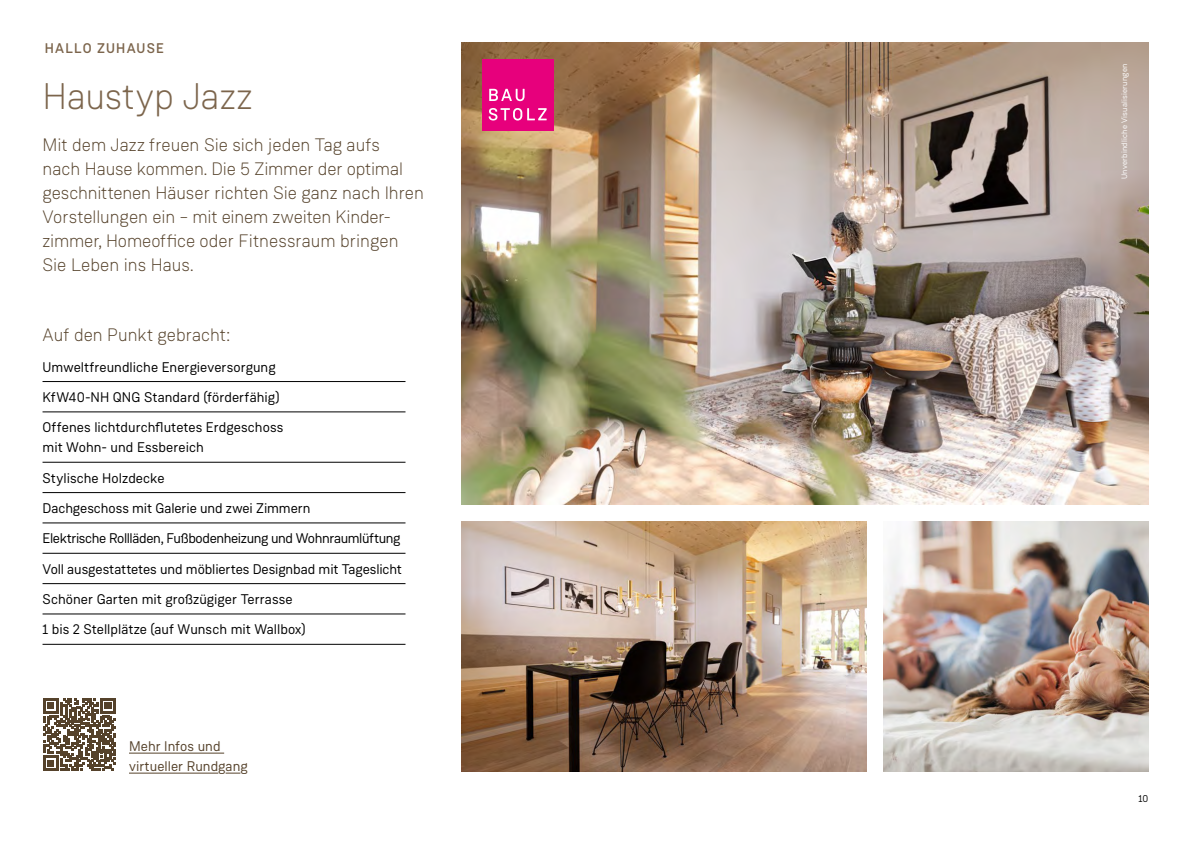
<style>
.page{position:relative;width:1191px;height:842px;background:#fff}
.page>*{position:absolute;margin:0;border:0;box-sizing:border-box;transform-origin:0 0}
.t1{font:300 37px "Weissenhof Grotesk";color:#7c654c}
.t2{font:300 18px/24px "Weissenhof Grotesk";color:#55422b}
.t3{font:14px/30.3px "Weissenhof Grotesk";color:#000}
.t4{font:14px/20px "Weissenhof Grotesk";color:#55422b}
.t5{font:500 14px "Weissenhof Grotesk";letter-spacing:.085em;color:#7c654c}
.t6{font:10px "Weissenhof Grotesk";color:#000}
.t7{font:8px "Weissenhof Grotesk";letter-spacing:.02em;color:#fff}
</style>
<div class="page">
<img style="left:461px;top:522px;width:405px;height:249px">
<img style="left:883px;top:522px;width:265px;height:249px">
<img style="left:461px;top:43px;width:687px;height:461px">
<hr style="left:129px;top:753px;width:95px;height:1px;background:#55422b">
<hr style="left:129px;top:773px;width:89px;height:1px;background:#55422b">
<svg style="left:226px;top:773px;width:14px;height:1px"></svg>
<div style="left:482px;top:59px;width:72px;height:72px;background:#e7007c"></div>
<svg style="left:489px;top:89px;width:57px;height:32px"></svg>
<svg style="left:43px;top:698px;width:73px;height:73px"></svg>
<hr style="left:43px;top:462px;width:362px;height:1px;background:#000">
<hr style="left:43px;top:492px;width:362px;height:1px;background:#000">
<hr style="left:43px;top:522px;width:362px;height:1px;background:#000">
<hr style="left:43px;top:553px;width:362px;height:1px;background:#000">
<hr style="left:43px;top:583px;width:362px;height:1px;background:#000">
<hr style="left:43px;top:614px;width:362px;height:1px;background:#000">
<hr style="left:43px;top:644px;width:362px;height:1px;background:#000">
<hr style="left:43px;top:411px;width:362px;height:1px;background:#000">
<hr style="left:43px;top:381px;width:362px;height:1px;background:#000">
<p class="t5" style="left:45px;top:40px;width:120px">HALLO ZUHAUSE</p>
<h1 class="t1" style="left:43px;top:74px;width:212px">Haustyp Jazz</h1>
<p class="t2" style="left:43px;top:133px;width:383px">Mit dem Jazz freuen Sie sich jeden Tag aufs<br>nach Hause kommen. Die 5 Zimmer der optimal geschnittenen Häuser richten Sie ganz nach Ihren Vorstellungen ein – mit einem zweiten Kinder&shy;zimmer, Homeoffice oder Fitnessraum bringen Sie Leben ins Haus.</p>
<p class="t2" style="left:43px;top:323px;width:189px">Auf den Punkt gebracht:</p>
<p class="t3" style="left:43px;top:352px;width:242px">Umweltfreundliche Energieversorgung<br>KfW40-NH QNG Standard (förderfähig)<br>Offenes lichtdurchflutetes Erdgeschoss</p>
<p class="t3" style="left:43px;top:432px;width:361px">mit Wohn- und Essbereich<br>Stylische Holzdecke<br>Dachgeschoss mit Galerie und zwei Zimmern<br>Elektrische Rollläden, Fußbodenheizung und Wohnraumlüftung Voll ausgestattetes und möbliertes Designbad mit Tageslicht Schöner Garten mit großzügiger Terrasse<br>1 bis 2 Stellplätze (auf Wunsch mit Wallbox)</p>
<p class="t4" style="left:129px;top:736px;width:120px">Mehr Infos und virtueller Rundgang</p>
<p class="t7" style="left:1119px;top:179px;width:117px;rotate:-90deg">Unverbindliche Visualisierungen</p>
<p class="t6" style="left:1138px;top:792px;width:12px">10</p>
</div>
